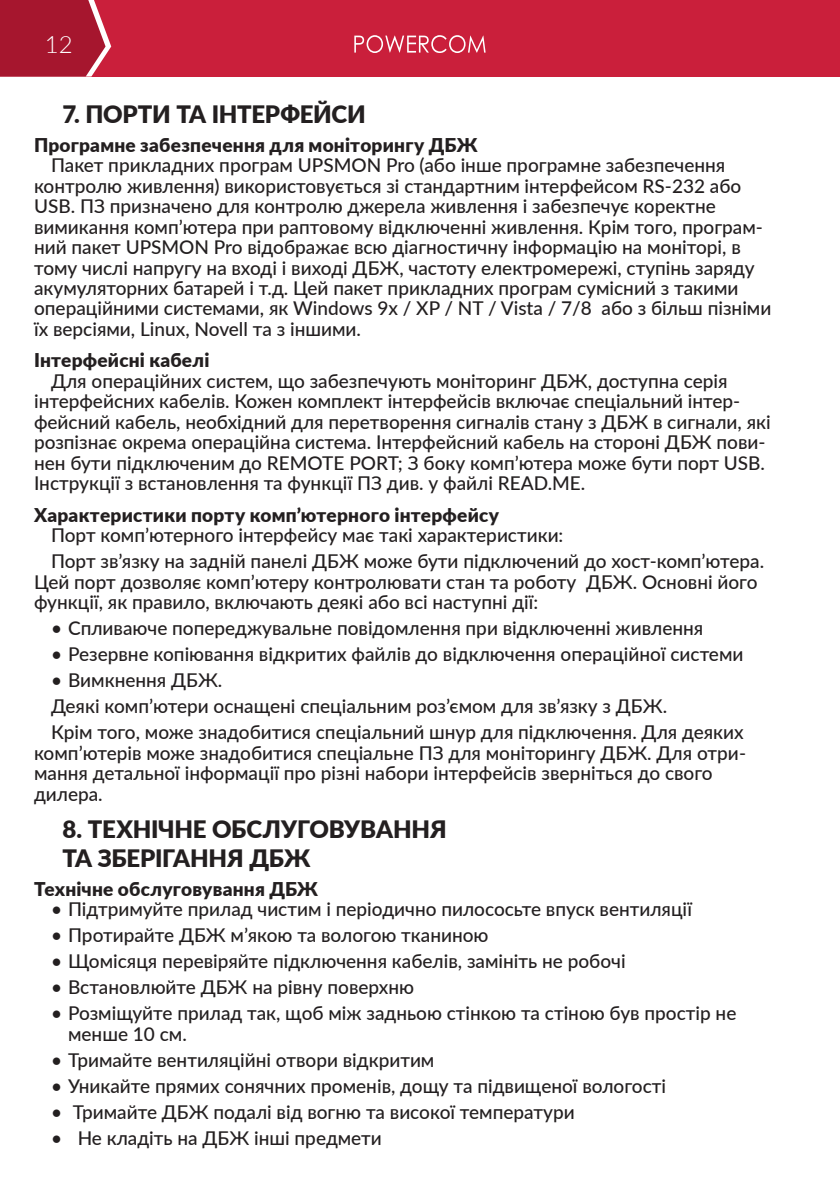
<style>
.page{position:relative;width:840px;height:1191px;background:#fff}
.page>*{position:absolute;margin:0;border:0;box-sizing:border-box;transform-origin:0 0}
.t1{font:800 24px/28.8px "Lato";letter-spacing:-.015em;color:#231f20}
.t2{font:300 24px "Lato";color:#fff}
.t3{font:500 19px/20.4px "Lato";color:#231f20}
.t4{font:900 19px "Lato";letter-spacing:.01em;color:#231f20}
</style>
<div class="page">
<div style="left:0;top:0;width:839px;height:77px;background:#ca1f3b"></div>
<svg style="left:0;top:0;width:111px;height:77px;background:#ad233a"></svg>
<svg style="left:354px;top:35px;width:131px;height:18px"></svg>
<p class="t2" style="left:45px;top:28px;width:29px">12</p>
<p class="t1" style="left:62px;top:99px;width:305px">7. ПОРТИ ТА ІНТЕРФЕЙСИ</p>
<p class="t4" style="left:34px;top:131px;width:444px">Програмне забезпечення для моніторингу ДБЖ</p>
<p class="t3" style="left:34px;top:154px;width:738px;text-indent:17px">Пакет прикладних програм UPSMON Pro (або інше програмне забезпечення контролю живлення) використовується зі стандартним інтерфейсом RS-232 або USB. ПЗ призначено для контролю джерела живлення і забезпечує коректне вимикання комп’ютера при раптовому відключенні живлення. Крім того, програм&shy;ний пакет UPSMON Pro відображає всю діагностичну інформацію на моніторі, в тому числі напругу на вході і виході ДБЖ, частоту електромережі, ступінь заряду акумуляторних батарей і т.д. Цей пакет прикладних програм сумісний з такими операційними системами, як Windows 9x / XP / NT / Vista / 7/8 або з більш пізніми їх версіями, Linux, Novell та з іншими.</p>
<p class="t4" style="left:34px;top:346px;width:177px">Інтерфейсні кабелі</p>
<p class="t3" style="left:34px;top:370px;width:737px;text-indent:17px">Для операційних систем, що забезпечують моніторинг ДБЖ, доступна серія інтерфейсних кабелів. Кожен комплект інтерфейсів включає спеціальний інтер&shy;фейсний кабель, необхідний для перетворення сигналів стану з ДБЖ в сигнали, які розпізнає окрема операційна система. Інтерфейсний кабель на стороні ДБЖ пови&shy;нен бути підключеним до REMOTE PORT; З боку комп’ютера може бути порт USB.<br>Інструкції з встановлення та функції ПЗ див. у файлі READ.ME.</p>
<p class="t4" style="left:34px;top:500px;width:466px">Характеристики порту комп’ютерного інтерфейсу</p>
<p class="t3" style="left:51px;top:521px;width:714px;line-height:26px">Порт комп’ютерного інтерфейсу має такі характеристики:<br>Порт зв’язку на задній панелі ДБЖ може бути підключений до хост-комп’ютера.</p>
<p class="t3" style="left:34px;top:570px;width:724px">Цей порт дозволяє комп’ютеру контролювати стан та роботу ДБЖ. Основні його функції, як правило, включають деякі або всі наступні дії:</p>
<p class="t3" style="left:51px;top:617px;width:653px">• Спливаюче попереджувальне повідомлення при відключенні живлення</p>
<p class="t3" style="left:51px;top:643px;width:693px">• Резервне копіювання відкритих файлів до відключення операційної системи</p>
<p class="t3" style="left:51px;top:666px;width:693px;line-height:26px">• Вимкнення ДБЖ.<br>Деякі комп’ютери оснащені спеціальним роз’ємом для зв’язку з ДБЖ.<br>Крім того, може знадобитися спеціальний шнур для підключення. Для деяких</p>
<p class="t3" style="left:34px;top:742px;width:713px">комп’ютерів може знадобитися спеціальне ПЗ для моніторингу ДБЖ. Для отри&shy;мання детальної інформації про різні набори інтерфейсів зверніться до свого дилера.</p>
<p class="t1" style="left:62px;top:813px;width:385px">8. ТЕХНІЧНЕ ОБСЛУГОВУВАННЯ<br>ТА ЗБЕРІГАННЯ ДБЖ</p>
<p class="t4" style="left:34px;top:874px;width:285px">Технічне обслуговування ДБЖ</p>
<p class="t3" style="left:51px;top:898px;width:642px">• Підтримуйте прилад чистим і періодично пилососьте впуск вентиляції</p>
<p class="t3" style="left:51px;top:924px;width:439px">• Протирайте ДБЖ м’якою та вологою тканиною</p>
<p class="t3" style="left:51px;top:950px;width:575px">• Щомісяця перевіряйте підключення кабелів, замініть не робочі</p>
<p class="t3" style="left:51px;top:976px;width:364px">• Встановлюйте ДБЖ на рівну поверхню</p>
<p class="t3" style="left:68px;top:1002px;width:669px;text-indent:-17px">• Розміщуйте прилад так, щоб між задньою стінкою та стіною був простір не менше 10 см.</p>
<p class="t3" style="left:51px;top:1049px;width:384px">• Тримайте вентиляційні отвори відкритим</p>
<p class="t3" style="left:51px;top:1075px;width:616px">• Уникайте прямих сонячних променів, дощу та підвищеної вологості</p>
<p class="t3" style="left:51px;top:1101px;width:525px">• Тримайте ДБЖ подалі від вогню та високої температури</p>
<p class="t3" style="left:51px;top:1127px;width:332px">• Не кладіть на ДБЖ інші предмети</p>
</div>
